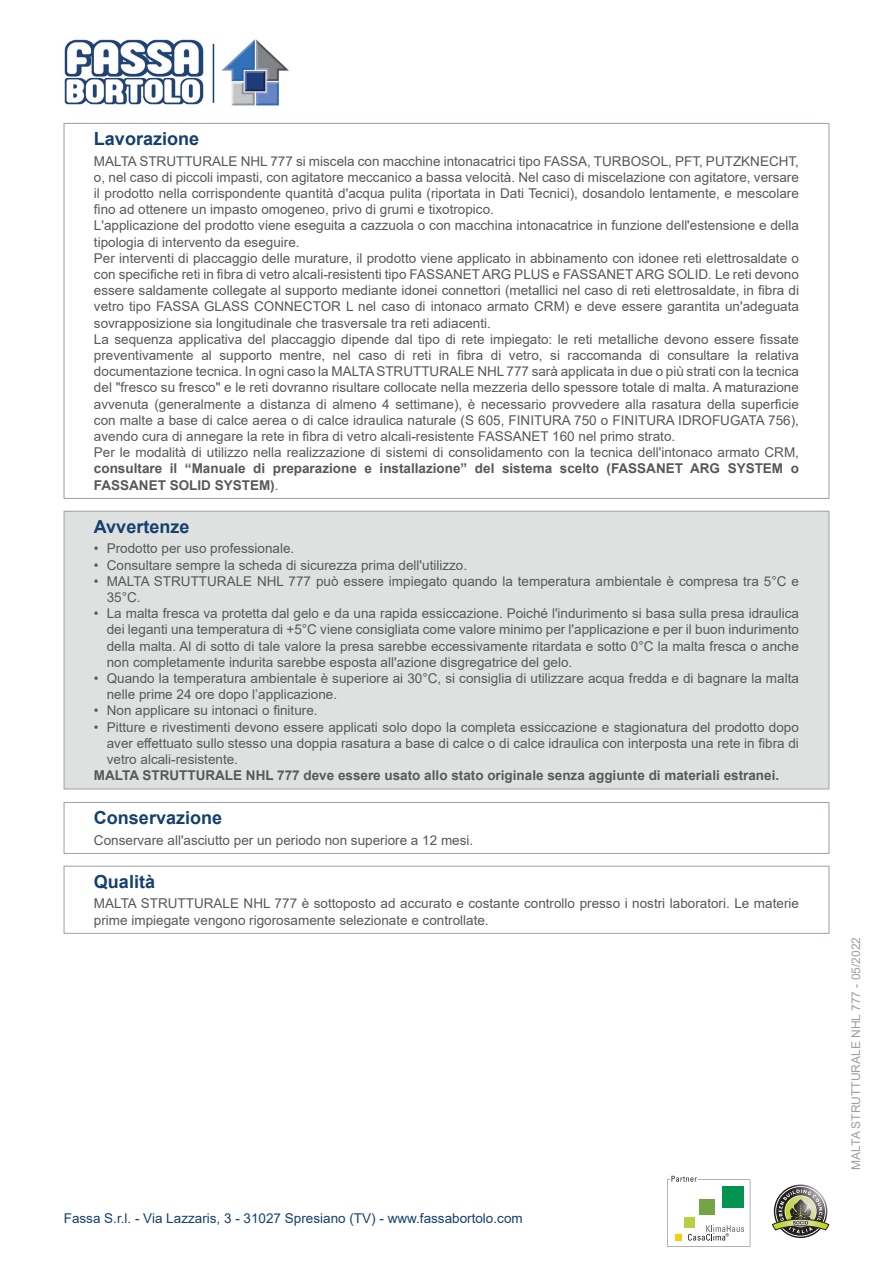
<style>
.page{position:relative;width:893px;height:1263px;background:#fff}
.page>*{position:absolute;margin:0;border:0;box-sizing:border-box;transform-origin:0 0}
.Titolo{font:700 18px "Arial";color:#15406e}
.Lavorazione{font:13.5px/16.2px "Arial";color:#57585a;text-align:justify}
.Lavorazione-2{font:700 13.5px/16.2px "Arial";color:#57585a;text-align:justify}
.Qualita{font:13.5px/16.2px "Arial";color:#57585a}
.Note{font:700 13.5px "Arial";color:#57585a}
.t1{font:13.5px "Arial";color:#15406e}
.Conservazione{font:13.5px "Arial";color:#57585a}
.t2{font:12px "Arial";color:#9ba1a4}
.s1{font-weight:400}
</style>
<div class="page">
<svg style="left:667px;top:1176px;width:83px;height:71px"></svg>
<svg style="left:772px;top:1186px;width:57px;height:50px"></svg>
<img style="left:64px;top:39px;width:140px;height:66px">
<hr style="left:213px;top:44px;width:1px;height:59px;background:#15406e">
<img style="left:221px;top:39px;width:68px;height:67px">
<div style="left:64px;top:511px;width:765px;height:278px;background:#dfe1e1"></div>
<div style="left:64px;top:802px;width:765px;height:51px;border:1px solid #9ba1a4"></div>
<div style="left:64px;top:866px;width:765px;height:67px;border:1px solid #9ba1a4"></div>
<p class="Titolo" style="left:94px;top:126px;width:107px">Lavorazione</p>
<p class="Lavorazione" style="left:94px;top:153px;width:706px">MALTA STRUTTURALE NHL 777 si miscela con macchine intonacatrici tipo FASSA, TURBOSOL, PFT, PUTZKNECHT, o, nel caso di piccoli impasti, con agitatore meccanico a bassa velocità. Nel caso di miscelazione con agitatore, versare il prodotto nella corrispondente quantità d'acqua pulita (riportata in Dati Tecnici), dosandolo lentamente, e mescolare fino ad ottenere un impasto omogeneo, privo di grumi e tixotropico.</p>
<p class="Lavorazione" style="left:94px;top:217px;width:706px">L'applicazione del prodotto viene eseguita a cazzuola o con macchina intonacatrice in funzione dell'estensione e della tipologia di intervento da eseguire.</p>
<p class="Lavorazione" style="left:94px;top:250px;width:706px">Per interventi di placcaggio delle murature, il prodotto viene applicato in abbinamento con idonee reti elettrosaldate o con specifiche reti in fibra di vetro alcali-resistenti tipo FASSANET ARG PLUS e FASSANET ARG SOLID. Le reti devono essere saldamente collegate al supporto mediante idonei connettori (metallici nel caso di reti elettrosaldate, in fibra di vetro tipo FASSA GLASS CONNECTOR L nel caso di intonaco armato CRM) e deve essere garantita un'adeguata sovrapposizione sia longitudinale che trasversale tra reti adiacenti.</p>
<p class="Lavorazione" style="left:94px;top:331px;width:706px">La sequenza applicativa del placcaggio dipende dal tipo di rete impiegato: le reti metalliche devono essere fissate preventivamente al supporto mentre, nel caso di reti in fibra di vetro, si raccomanda di consultare la relativa documentazione tecnica. In ogni caso la MALTA STRUTTURALE NHL 777 sarà applicata in due o più strati con la tecnica del "fresco su fresco" e le reti dovranno risultare collocate nella mezzeria dello spessore totale di malta. A maturazione avvenuta (generalmente a distanza di almeno 4 settimane), è necessario provvedere alla rasatura della superficie con malte a base di calce aerea o di calce idraulica naturale (S 605, FINITURA 750 o FINITURA IDROFUGATA 756), avendo cura di annegare la rete in fibra di vetro alcali-resistente FASSANET 160 nel primo strato.</p>
<p class="Lavorazione-2" style="left:94px;top:445px;width:706px"><span class="s1">Per le modalità di utilizzo nella realizzazione di sistemi di consolidamento con la tecnica dell'intonaco armato CRM, </span>consultare il “Manuale di preparazione e installazione” del sistema scelto (FASSANET ARG SYSTEM o FASSANET SOLID SYSTEM)<span class="s1">.</span></p>
<p class="Titolo" style="left:94px;top:514px;width:97px">Avvertenze</p>
<p class="Lavorazione" style="left:94px;top:540px;width:202px">• Prodotto per uso professionale.</p>
<p class="Lavorazione" style="left:94px;top:557px;width:375px">• Consultare sempre la scheda di sicurezza prima dell'utilizzo.</p>
<p class="Lavorazione" style="left:107px;top:573px;width:694px;text-indent:-13px">• MALTA STRUTTURALE NHL 777 può essere impiegato quando la temperatura ambientale è compresa tra 5°C e<br>35°C.</p>
<p class="Lavorazione" style="left:107px;top:605px;width:694px;text-indent:-13px">• La malta fresca va protetta dal gelo e da una rapida essiccazione. Poiché l'indurimento si basa sulla presa idraulica dei leganti una temperatura di +5°C viene consigliata come valore minimo per l'applicazione e per il buon indurimento della malta. Al di sotto di tale valore la presa sarebbe eccessivamente ritardata e sotto 0°C la malta fresca o anche non completamente indurita sarebbe esposta all'azione disgregatrice del gelo.</p>
<p class="Lavorazione" style="left:107px;top:670px;width:694px;text-indent:-13px">• Quando la temperatura ambientale è superiore ai 30°C, si consiglia di utilizzare acqua fredda e di bagnare la malta nelle prime 24 ore dopo l’applicazione.</p>
<p class="Lavorazione" style="left:94px;top:702px;width:225px">• Non applicare su intonaci o finiture.</p>
<p class="Lavorazione" style="left:107px;top:719px;width:694px;text-indent:-13px">• Pitture e rivestimenti devono essere applicati solo dopo la completa essiccazione e stagionatura del prodotto dopo aver effettuato sullo stesso una doppia rasatura a base di calce o di calce idraulica con interposta una rete in fibra di vetro alcali-resistente.</p>
<p class="Note" style="left:94px;top:766px;width:687px">MALTA STRUTTURALE NHL 777 deve essere usato allo stato originale senza aggiunte di materiali estranei.</p>
<p class="Titolo" style="left:94px;top:805px;width:130px">Conservazione</p>
<p class="Conservazione" style="left:94px;top:831px;width:381px">Conservare all'asciutto per un periodo non superiore a 12 mesi.</p>
<p class="Titolo" style="left:94px;top:869px;width:63px">Qualità</p>
<p class="Qualita" style="left:94px;top:895px;width:706px">MALTA STRUTTURALE NHL 777 è sottoposto ad accurato e costante controllo presso i nostri laboratori. Le materie prime impiegate vengono rigorosamente selezionate e controllate.</p>
<p class="t1" style="left:64px;top:1208px;width:460px">Fassa S.r.l. - Via Lazzaris, 3 - 31027 Spresiano (TV) - www.fassabortolo.com</p>
<p class="t2" style="left:848px;top:1170px;width:234px;rotate:-90deg">MALTA STRUTTURALE NHL 777 - 05/2022</p>
</div>
